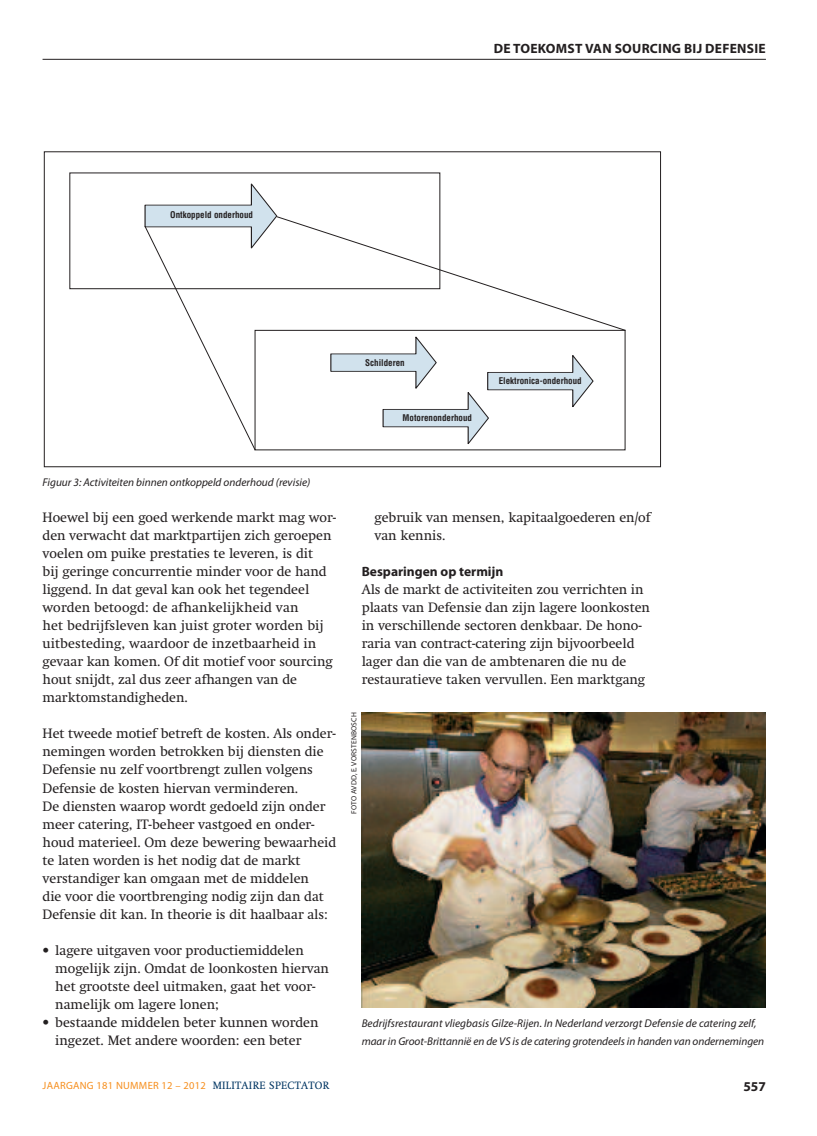
<style>
.page{position:relative;width:817px;height:1136px;background:#fff}
.page>*{position:absolute;margin:0;border:0;box-sizing:border-box;transform-origin:0 0}
.t1{font:13.5px/18px "Swift";color:#231f20}
.t2{font:700 13.5px "Myriad Pro";letter-spacing:.015em;color:#231f20}
.t3{font:italic 11.25px/18px "Myriad Pro";color:#231f20}
.t4{font:10.5px "Myriad Pro";letter-spacing:.025em;color:#f68f1e}
.t5{font:700 condensed 9px "Helvetica";color:#231f20}
.t6{font:7.5px "Myriad Pro";letter-spacing:.02em;color:#231f20}
.s1{font-family:"Swift";color:#003562}
</style>
<div class="page">
<hr style="left:43px;top:59px;width:722px;height:1px;background:#231f20">
<svg style="left:330px;top:336px;width:263px;height:108px"></svg>
<svg style="left:144px;top:183px;width:133px;height:268px"></svg>
<svg style="left:276px;top:216px;width:350px;height:115px"></svg>
<img style="left:361px;top:712px;width:404px;height:294px">
<p class="t2" style="left:493px;top:43px;width:273px">DE TOEKOMST VAN SOURCING BIJ DEFENSIE</p>
<p class="t5" style="left:170px;top:209px;width:84px">Ontkoppeld onderhoud</p>
<p class="t5" style="left:365px;top:357px;width:41px">Schilderen</p>
<p class="t5" style="left:402px;top:413px;width:71px">Motorenonderhoud</p>
<p class="t5" style="left:498px;top:375px;width:84px">Elektronica-onderhoud</p>
<p class="t3" style="left:43px;top:474px;width:269px">Figuur 3: Activiteiten binnen ontkoppeld onderhoud (revisie)</p>
<p class="t1" style="left:43px;top:510px;width:295px">Hoewel bij een goed werkende markt mag wor&shy;den verwacht dat marktpartijen zich geroepen voelen om puike prestaties te leveren, is dit<br>bij geringe concurrentie minder voor de hand liggend. In dat geval kan ook het tegendeel worden betoogd: de afhankelijkheid van<br>het bedrijfsleven kan juist groter worden bij uitbesteding, waardoor de inzetbaarheid in gevaar kan komen. Of dit motief voor sourcing hout snijdt, zal dus zeer afhangen van de marktomstandigheden.</p>
<p class="t1" style="left:43px;top:726px;width:295px">Het tweede motief betreft de kosten. Als onder&shy;nemingen worden betrokken bij diensten die Defensie nu zelf voortbrengt zullen volgens Defensie de kosten hiervan verminderen.<br>De diensten waarop wordt gedoeld zijn onder meer catering, IT-beheer vastgoed en onder&shy;houd materieel. Om deze bewering bewaarheid te laten worden is het nodig dat de markt verstandiger kan omgaan met de middelen<br>die voor die voortbrenging nodig zijn dan dat Defensie dit kan. In theorie is dit haalbaar als:</p>
<p class="t1" style="left:55px;top:942px;width:275px;text-indent:-13px">• lagere uitgaven voor productiemiddelen mogelijk zijn. Omdat de loonkosten hiervan het grootste deel uitmaken, gaat het voor&shy;namelijk om lagere lonen;</p>
<p class="t1" style="left:43px;top:1014px;width:277px;text-align:center">• bestaande middelen beter kunnen worden ingezet. Met andere woorden: een beter</p>
<p class="t1" style="left:374px;top:510px;width:277px">gebruik van mensen, kapitaalgoederen en/of van kennis.</p>
<p class="t2" style="left:361px;top:566px;width:143px">Besparingen op termijn</p>
<p class="t1" style="left:361px;top:582px;width:290px">Als de markt de activiteiten zou verrichten in plaats van Defensie dan zijn lagere loonkosten in verschillende sectoren denkbaar. De hono&shy;raria van contract-catering zijn bijvoorbeeld lager dan die van de ambtenaren die nu de restauratieve taken vervullen. Een marktgang</p>
<p class="t6" style="left:351px;top:813px;width:103px;rotate:-90deg">FOTO AVDD, E. VORSTENBOSCH</p>
<p class="t3" style="left:361px;top:1014px;width:404px">Bedrijfsrestaurant vliegbasis Gilze-Rijen. In Nederland verzorgt Defensie de catering zelf, maar in Groot-Brittannië en de VS is de catering grotendeels in handen van ondernemingen</p>
<p class="t4" style="left:43px;top:1080px;width:288px">JAARGANG 181 NUMMER 12 – 2012 <span class="s1">MILITAIRE SPECTATOR</span></p>
<p class="t2" style="left:743px;top:1081px;width:24px">557</p>
</div>
